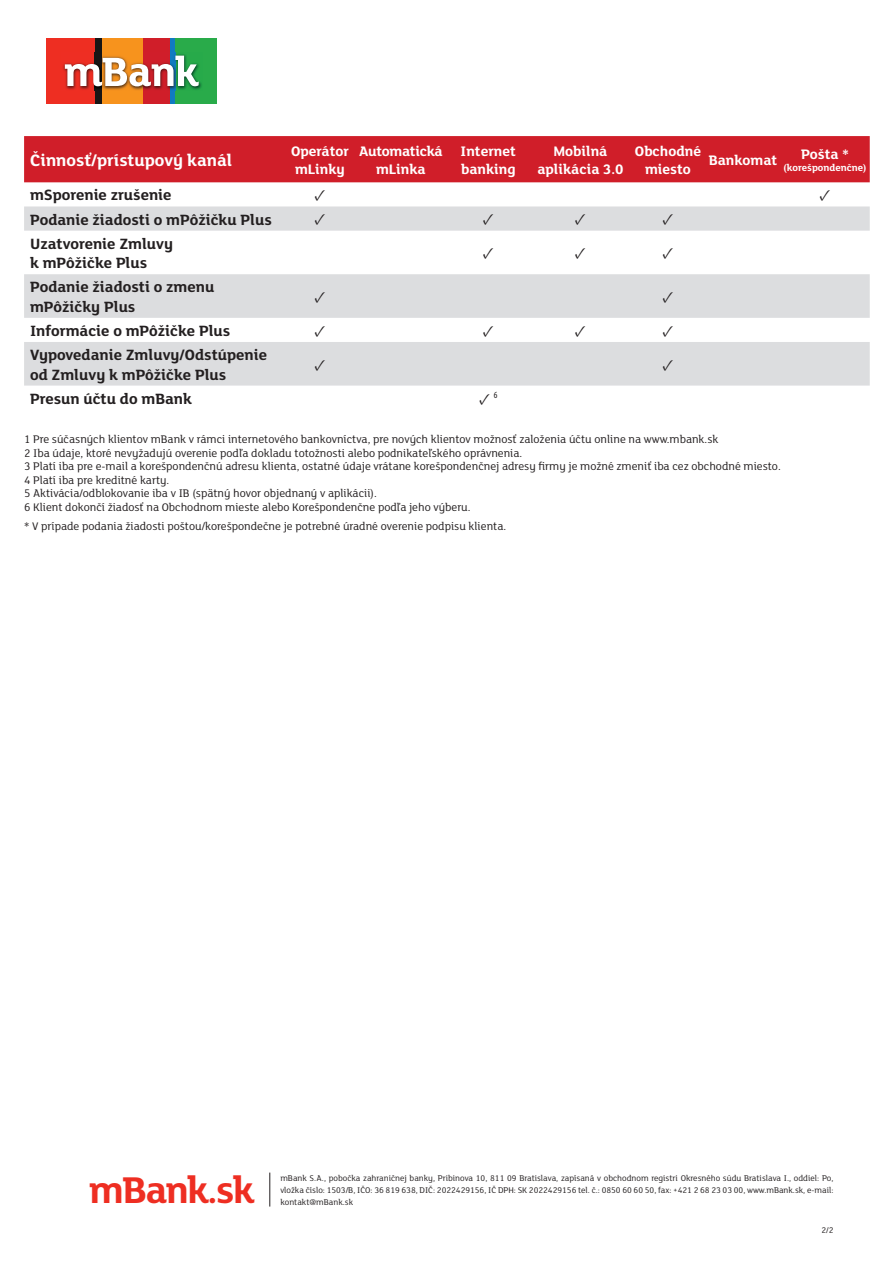
<style>
.page{position:relative;width:893px;height:1263px;background:#fff}
.page>*{position:absolute;margin:0;border:0;box-sizing:border-box;transform-origin:0 0}
.t1{font:700 40.5px "FS Lola";letter-spacing:-.04em;color:#ee2e22}
.t2{font:700 18px "FS Lola";color:#fff}
.t3{font:700 16.2px/19.5px "FS Lola";color:#231f20}
.t4{font:16.2px "Minion Pro";color:#231f20}
.t5{font:700 15px/18px "FS Lola";color:#fff}
.t6{font:700 15px/18px "FS Lola";letter-spacing:-.02em;color:#fff;text-align:center}
.t7{font:12px/13.5px "FS Lola";color:#231f20}
.t8{font:700 10.5px "FS Lola";color:#fff}
.t9{font:9px/12px "FS Lola";color:#231f20;text-align:justify}
</style>
<div class="page">
<div style="left:24px;top:136px;width:846px;height:46px;background:#d01e29"></div>
<svg style="left:24px;top:206px;width:846px;height:180px;fill:#dcdddf"></svg>
<div style="left:175px;top:38px;width:42px;height:66px;background:#29ab4a"></div>
<div style="left:143px;top:38px;width:28px;height:66px;background:#d01e29"></div>
<div style="left:102px;top:38px;width:41px;height:66px;background:#f7931d"></div>
<div style="left:47px;top:38px;width:48px;height:66px;background:#ee2e22"></div>
<div style="left:95px;top:38px;width:7px;height:66px;background:#171515"></div>
<hr style="left:171px;top:38px;width:4px;height:66px;background:#107bc1">
<img style="left:63px;top:53px;width:139px;height:38px">
<svg style="left:65px;top:56px;width:134px;height:30px"></svg>
<hr style="left:269px;top:1172px;width:1px;height:34px;background:#231f20">
<h2 class="t2" style="left:30px;top:154px;width:204px">Činnosť/prístupový kanál</h2>
<p class="t5" style="left:291px;top:143px;width:59px">Operátor mLinky</p>
<p class="t6" style="left:359px;top:143px;width:85px">Automatická mLinka</p>
<p class="t5" style="left:461px;top:143px;width:57px">Internet banking</p>
<p class="t5" style="left:537px;top:143px;width:88px;text-align:center">Mobilná aplikácia 3.0</p>
<p class="t5" style="left:635px;top:143px;width:68px;text-align:center">Obchodné miesto</p>
<p class="t5" style="left:709px;top:152px;width:70px">Bankomat</p>
<p class="t5" style="left:801px;top:146px;width:50px">Pošta *</p>
<p class="t8" style="left:784px;top:164px;width:84px">(korešpondenčne)</p>
<h3 class="t3" style="left:30px;top:187px;width:143px">mSporenie zrušenie</h3>
<h3 class="t4" style="left:314px;top:189px;width:13px">✓</h3>
<h3 class="t4" style="left:819px;top:189px;width:13px">✓</h3>
<h3 class="t3" style="left:30px;top:211px;width:243px">Podanie žiadosti o mPôžičku Plus</h3>
<h3 class="t4" style="left:314px;top:213px;width:13px">✓</h3>
<h3 class="t4" style="left:483px;top:213px;width:13px">✓</h3>
<h3 class="t4" style="left:575px;top:213px;width:13px">✓</h3>
<h3 class="t4" style="left:662px;top:213px;width:13px">✓</h3>
<h3 class="t3" style="left:30px;top:235px;width:145px">Uzatvorenie Zmluvy k mPôžičke Plus</h3>
<h3 class="t4" style="left:483px;top:247px;width:13px">✓</h3>
<h3 class="t4" style="left:575px;top:247px;width:13px">✓</h3>
<h3 class="t4" style="left:662px;top:247px;width:13px">✓</h3>
<h3 class="t3" style="left:30px;top:279px;width:186px">Podanie žiadosti o zmenu mPôžičky Plus</h3>
<h3 class="t4" style="left:314px;top:290px;width:13px">✓</h3>
<h3 class="t4" style="left:662px;top:290px;width:13px">✓</h3>
<h3 class="t3" style="left:30px;top:322px;width:202px">Informácie o mPôžičke Plus</h3>
<h3 class="t4" style="left:314px;top:324px;width:13px">✓</h3>
<h3 class="t4" style="left:483px;top:324px;width:13px">✓</h3>
<h3 class="t4" style="left:575px;top:324px;width:13px">✓</h3>
<h3 class="t4" style="left:662px;top:324px;width:13px">✓</h3>
<h3 class="t3" style="left:30px;top:346px;width:239px">Vypovedanie Zmluvy/Odstúpenie od Zmluvy k mPôžičke Plus</h3>
<h3 class="t4" style="left:314px;top:358px;width:13px">✓</h3>
<h3 class="t4" style="left:662px;top:358px;width:13px">✓</h3>
<h3 class="t3" style="left:30px;top:390px;width:163px">Presun účtu do mBank</h3>
<h3 class="t4" style="left:479px;top:392px;width:20px">✓ <sup>6</sup></h3>
<p class="t7" style="left:24px;top:434px;width:758px">1 Pre súčasných klientov mBank v rámci internetového bankovníctva, pre nových klientov možnosť založenia účtu online na www.mbank.sk<br>2 Iba údaje, ktoré nevyžadujú overenie podľa dokladu totožnosti alebo podnikateľského oprávnenia.<br>3 Platí iba pre e-mail a korešpondenčnú adresu klienta, ostatné údaje vrátane korešpondenčnej adresy firmy je možné zmeniť iba cez obchodné miesto.<br>4 Platí iba pre kreditné karty.<br>5 Aktivácia/odblokovanie iba v IB (spätný hovor objednaný v aplikácii).<br>6 Klient dokončí žiadosť na Obchodnom mieste alebo Korešpondenčne podľa jeho výberu.</p>
<p class="t7" style="left:24px;top:520px;width:484px">* V prípade podania žiadosti poštou/korešpondečne je potrebné úradné overenie podpisu klienta.</p>
<h1 class="t1" style="left:89px;top:1175px;width:167px">mBank.sk</h1>
<p class="t9" style="left:280px;top:1173px;width:555px">mBank S.A., pobočka zahraničnej banky, Pribinova 10, 811 09 Bratislava, zapísaná v obchodnom registri Okresného súdu Bratislava I., oddiel: Po, vložka číslo: 1503/B, IČO: 36 819 638, DIČ: 2022429156, IČ DPH: SK 2022429156 tel. č.: 0850 60 60 50, fax: +421 2 68 23 03 00, www.mBank.sk, e-mail: kontakt@mBank.sk</p>
<p class="t9" style="left:821px;top:1224px;width:14px">2/2</p>
</div>
